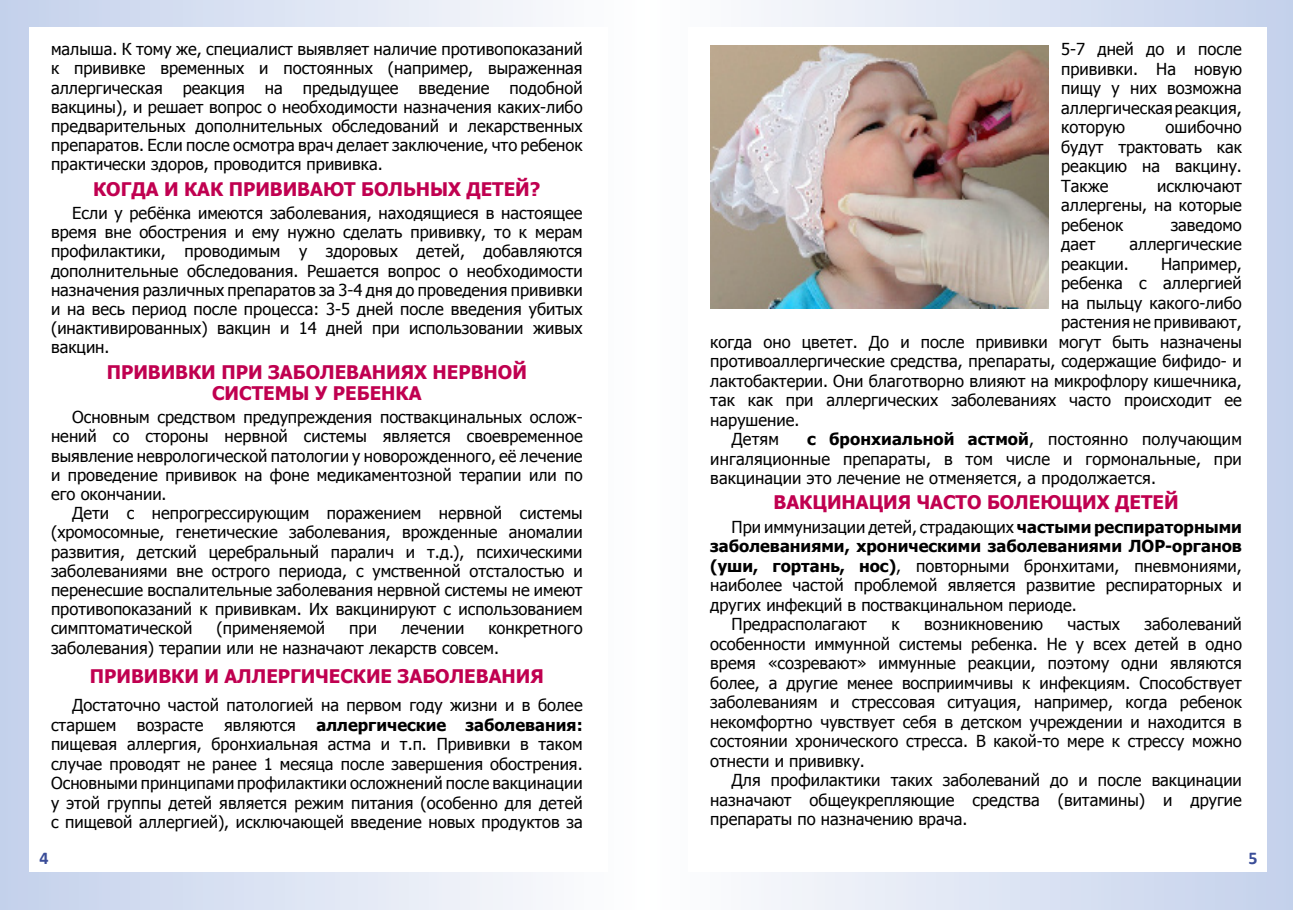
<style>
.page{position:relative;width:1293px;height:910px;background:#fff}
.page>*{position:absolute;margin:0;border:0;box-sizing:border-box;transform-origin:0 0}
.t1{font:700 18.75px/21px "Tahoma";color:#c00050;text-align:center}
.t2{font:700 18px "Calibri";color:#3a4d98}
.t3{font:16.5px/19.2px "Tahoma";color:#000;text-align:justify}
.t4{font:700 16.5px "Tahoma";color:#000}
.s1{font-weight:700}
</style>
<div class="page">
<div style="left:0;top:0;width:646px;height:910px;background:linear-gradient(to right,#c3d1eb,#fefefe)"></div>
<div style="left:30px;top:27px;width:578px;height:845px;background:#fff"></div>
<div style="left:646px;top:0;width:647px;height:910px;background:linear-gradient(to right,#fefefe,#c4d1ec)"></div>
<div style="left:688px;top:27px;width:578px;height:845px;background:#fff"></div>
<hr style="left:646px;top:0;width:1px;height:910px;background:#fff">
<img style="left:710px;top:46px;width:338px;height:263px">
<p class="t3" style="left:51px;top:39px;width:533px">малыша. К тому же, специалист выявляет наличие противопоказаний к прививке временных и постоянных (например, выраженная аллергическая реакция на предыдущее введение подобной вакцины), и решает вопрос о необходимости назначения каких-либо предварительных дополнительных обследований и лекарственных препаратов. Если после осмотра врач делает заключение, что ребенок практически здоров, проводится прививка.</p>
<p class="t1" style="left:93px;top:177px;width:449px">КОГДА И КАК ПРИВИВАЮТ БОЛЬНЫХ ДЕТЕЙ?</p>
<p class="t3" style="left:51px;top:203px;width:533px;text-indent:21px">Если у ребёнка имеются заболевания, находящиеся в настоящее время вне обострения и ему нужно сделать прививку, то к мерам профилактики, проводимым у здоровых детей, добавляются дополнительные обследования. Решается вопрос о необходимости назначения различных препаратов за 3-4 дня до проведения прививки и на весь период после процесса: 3-5 дней после введения убитых (инактивированных) вакцин и 14 дней при использовании живых вакцин.</p>
<p class="t1" style="left:107px;top:360px;width:422px">ПРИВИВКИ ПРИ ЗАБОЛЕВАНИЯХ НЕРВНОЙ<br>СИСТЕМЫ У РЕБЕНКА</p>
<p class="t3" style="left:51px;top:407px;width:533px;text-indent:21px">Основным средством предупреждения поствакцинальных ослож&shy;нений со стороны нервной системы является своевременное выявление неврологической патологии у новорожденного, её лечение и проведение прививок на фоне медикаментозной терапии или по его окончании.</p>
<p class="t3" style="left:51px;top:503px;width:533px;text-indent:21px">Дети с непрогрессирующим поражением нервной системы (хромосомные, генетические заболевания, врожденные аномалии развития, детский церебральный паралич и т.д.), психическими заболеваниями вне острого периода, с умственной отсталостью и перенесшие воспалительные заболевания нервной системы не имеют противопоказаний к прививкам. Их вакцинируют с использованием симптоматической</p>
<p class="t3" style="left:216px;top:618px;width:110px">(применяемой</p>
<p class="t3" style="left:349px;top:618px;width:29px">при</p>
<p class="t3" style="left:401px;top:618px;width:65px">лечении</p>
<p class="t3" style="left:51px;top:618px;width:533px;text-indent:437px">конкретного заболевания) терапии или не назначают лекарств совсем.</p>
<p class="t1" style="left:90px;top:665px;width:455px">ПРИВИВКИ И АЛЛЕРГИЧЕСКИЕ ЗАБОЛЕВАНИЯ</p>
<p class="t3" style="left:51px;top:695px;width:533px;text-indent:21px">Достаточно частой патологией на первом году жизни и в более старшем возрасте являются <span class="s1">аллергические заболевания: </span>пищевая аллергия, бронхиальная астма и т.п. Прививки в таком случае проводят не ранее 1 месяца после завершения обострения.<br>Основными принципами профилактики осложнений после вакцинации у этой группы детей является режим питания (особенно для детей с пищевой аллергией), исключающей введение новых продуктов за</p>
<p class="t3" style="left:1061px;top:39px;width:182px">5-7 дней до и после прививки. На новую пищу у них возможна аллергическая реакция, которую</p>
<p class="t3" style="left:1061px;top:117px;width:182px;text-indent:104px">ошибочно будут трактовать как реакцию на вакцину.<br>Также</p>
<p class="t3" style="left:1061px;top:175px;width:182px;text-indent:96px">исключают аллергены, на которые ребенок</p>
<p class="t3" style="left:1170px;top:214px;width:73px">заведомо</p>
<p class="t3" style="left:1061px;top:234px;width:36px">дает</p>
<p class="t3" style="left:1129px;top:234px;width:114px">аллергические</p>
<p class="t3" style="left:1061px;top:253px;width:69px">реакции.</p>
<p class="t3" style="left:1161px;top:253px;width:82px">Например,</p>
<p class="t3" style="left:1061px;top:273px;width:182px">ребенка с аллергией</p>
<p class="t3" style="left:1061px;top:292px;width:182px">на пыльцу какого-либо</p>
<p class="t3" style="left:1061px;top:312px;width:182px">растения не прививают,</p>
<p class="t3" style="left:710px;top:331px;width:533px">когда оно цветет. До и после прививки могут быть назначены</p>
<p class="t3" style="left:710px;top:351px;width:533px">противоаллергические средства, препараты, содержащие бифидо- и</p>
<p class="t3" style="left:710px;top:370px;width:533px">лактобактерии. Они благотворно влияют на микрофлору кишечника,</p>
<p class="t3" style="left:710px;top:390px;width:533px">так как при аллергических заболеваниях часто происходит ее</p>
<p class="t3" style="left:710px;top:409px;width:91px">нарушение.</p>
<p class="t3" style="left:731px;top:429px;width:49px">Детям</p>
<p class="t3" style="left:710px;top:429px;width:533px;text-indent:97px"><span class="s1">с бронхиальной астмой</span>, постоянно получающим ингаляционные препараты, в том числе и гормональные, при вакцинации это лечение не отменяется, а продолжается.</p>
<p class="t1" style="left:773px;top:491px;width:406px">ВАКЦИНАЦИЯ ЧАСТО БОЛЕЮЩИХ ДЕТЕЙ</p>
<p class="t3" style="left:731px;top:516px;width:512px">При иммунизации детей, страдающих <span class="s1">частыми респираторными</span></p>
<p class="t4" style="left:710px;top:535px;width:533px">заболеваниями, хроническими заболеваниями ЛОР-органов</p>
<p class="t3" style="left:710px;top:555px;width:533px"><span class="s1">(уши, гортань, нос)</span>, повторными бронхитами, пневмониями,</p>
<p class="t3" style="left:710px;top:575px;width:533px">наиболее частой проблемой является развитие респираторных и</p>
<p class="t3" style="left:710px;top:594px;width:368px">других инфекций в поствакцинальном периоде.</p>
<p class="t3" style="left:731px;top:614px;width:137px">Предрасполагают</p>
<p class="t3" style="left:891px;top:614px;width:10px">к</p>
<p class="t3" style="left:924px;top:614px;width:120px">возникновению</p>
<p class="t3" style="left:1067px;top:614px;width:54px">частых</p>
<p class="t3" style="left:710px;top:614px;width:533px;text-indent:434px">заболеваний особенности иммунной системы ребенка. Не у всех детей в одно время «созревают» иммунные реакции, поэтому одни являются более, а другие менее восприимчивы к инфекциям. Способствует заболеваниям и стрессовая ситуация, например, когда ребенок некомфортно чувствует себя в детском учреждении и находится в состоянии хронического стресса. В какой-то мере к стрессу можно отнести и прививку.</p>
<p class="t3" style="left:710px;top:770px;width:533px;text-indent:21px">Для профилактики таких заболеваний до и после вакцинации назначают общеукрепляющие средства (витамины) и другие препараты по назначению врача.</p>
<p class="t2" style="left:40px;top:846px;width:11px">4</p>
<p class="t2" style="left:1248px;top:846px;width:11px">5</p>
</div>
